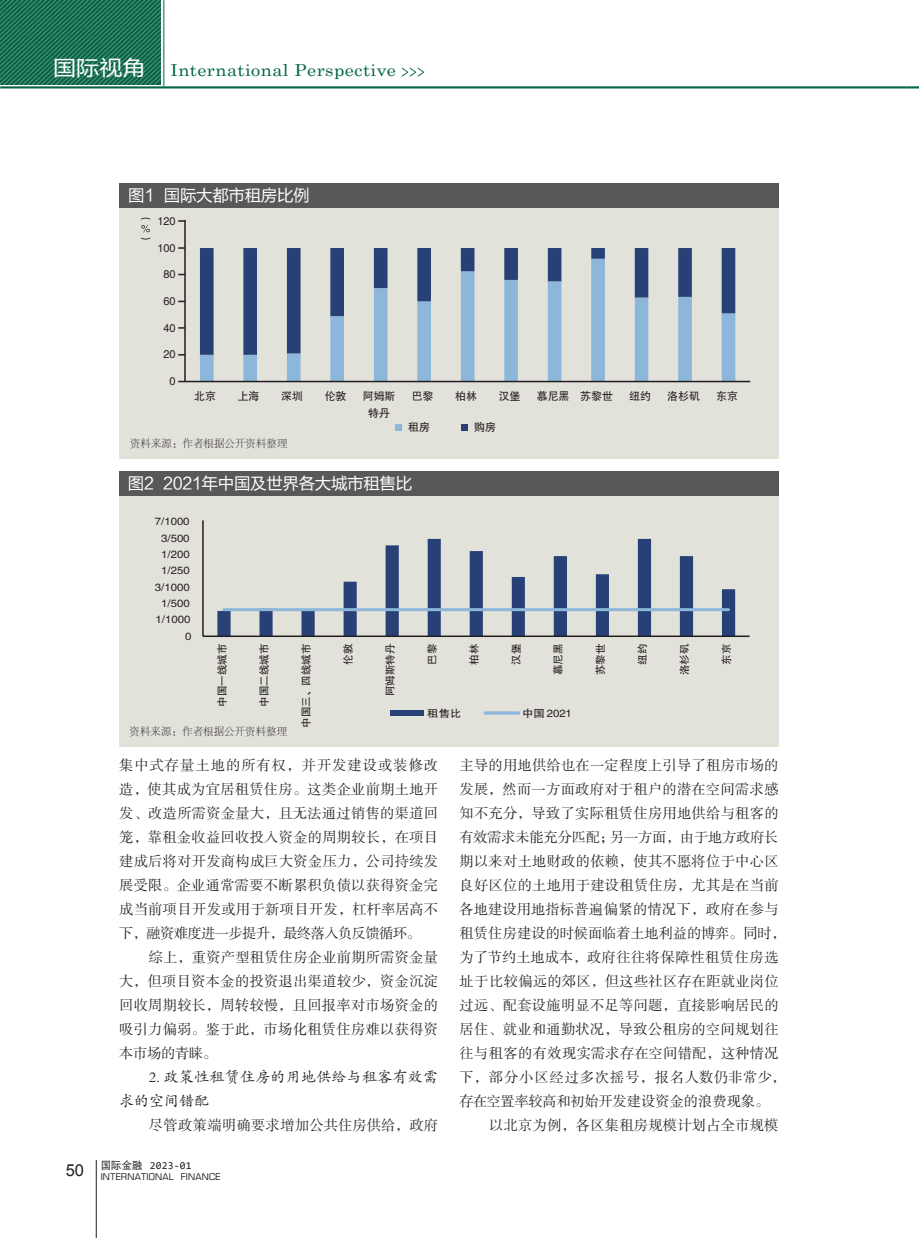
<style>
.page{position:relative;width:919px;height:1238px;background:#fff}
.page>*{position:absolute;margin:0;border:0;box-sizing:border-box;transform-origin:0 0}
.t1{font:16.5px "FZLTHK GBK1 0";letter-spacing:-.02em;color:#fff}
.t2{font:16.5px "Century Schoolbook";letter-spacing:.025em;color:#026642;scale:1.1 1}
.三级小标题{font:15px/24px "FZKTJW GB1 0";letter-spacing:.015em;color:#231f20}
._4_正文{font:14.25px/24px "FZSSJW GB1 0";letter-spacing:.02em;color:#231f20;text-align:justify}
.t3{font:11.25px/16.2px "FZHTJW GB1 0";color:#231f20;text-align:center}
.t4{font:10.5px "FZHTJW GB1 0";color:#231f20;scale:1.08 1}
.t5{font:10.5px "FZHTJW GB1 0";color:#231f20}
.t6{font:10.5px "FZSYJW GB1 0";color:#231f20}
.t7{font:10.5px "Consolas";letter-spacing:.025em;color:#231f20}
.t8{font:9px "Eurostile";letter-spacing:.025em;color:#231f20}
.s1{font-family:"FZLTHJW GB1 0";font-size:21px;color:#fff}
.s2{font-family:"DFP Hei W5 GB"}
</style>
<div class="page">
<svg style="left:0;top:0;width:160px;height:85px;background:#1d7254"></svg>
<hr style="left:0;top:86px;width:906px;height:2px;background:#026642">
<svg style="left:402px;top:68px;width:22px;height:9px"></svg>
<hr style="left:163px;top:0;width:1px;height:86px;background:#026642">
<svg style="left:906px;top:86px;width:12px;height:2px"></svg>
<hr style="left:96px;top:1160px;width:1px;height:77px;background:#231f20">
<div style="left:119px;top:198px;width:659px;height:261px;background:#e2e1da"></div>
<div style="left:119px;top:183px;width:659px;height:24px;background:#57585a"></div>
<svg style="left:200px;top:355px;width:535px;height:26px"></svg>
<svg style="left:200px;top:248px;width:535px;height:107px"></svg>
<hr style="left:185px;top:381px;width:565px;height:1px;background:#231f20">
<hr style="left:184px;top:220px;width:2px;height:161px;background:#231f20">
<svg style="left:178px;top:220px;width:7px;height:2px"></svg>
<svg style="left:178px;top:247px;width:7px;height:2px"></svg>
<svg style="left:178px;top:327px;width:7px;height:2px"></svg>
<svg style="left:141px;top:218px;width:9px;height:21px"></svg>
<div style="left:395px;top:424px;width:7px;height:7px;background:#8cb7da"></div>
<div style="left:461px;top:424px;width:7px;height:7px;background:#274176"></div>
<div style="left:119px;top:486px;width:659px;height:261px;background:#e2e1da"></div>
<div style="left:119px;top:471px;width:659px;height:24px;background:#57585a"></div>
<svg style="left:217px;top:539px;width:518px;height:96px"></svg>
<hr style="left:203px;top:635px;width:546px;height:2px;background:#231f20">
<hr style="left:224px;top:608px;width:504px;height:3px;background:#8cb7da">
<div style="left:390px;top:710px;width:33px;height:5px;background:#274176"></div>
<hr style="left:485px;top:711px;width:33px;height:3px;background:#8cb7da">
<hr style="left:202px;top:520px;width:2px;height:116px;background:#231f20">
<p class="t2" style="left:53px;top:56px;width:313px"><span class="s1">国际视角</span> International Perspective</p>
<p class="t1" style="left:128px;top:186px;width:183px">图1 国际大都市租房比例</p>
<p class="t3" style="left:157px;top:213px;width:20px">120</p>
<p class="t3" style="left:157px;top:240px;width:20px">100</p>
<p class="t3" style="left:163px;top:266px;width:14px">80</p>
<p class="t3" style="left:163px;top:293px;width:14px">60</p>
<p class="t3" style="left:163px;top:320px;width:14px">40</p>
<p class="t3" style="left:163px;top:346px;width:14px">20</p>
<p class="t3" style="left:169px;top:373px;width:8px">0</p>
<p class="t3" style="left:194px;top:388px;width:23px">北京</p>
<p class="t3" style="left:238px;top:388px;width:23px">上海</p>
<p class="t3" style="left:281px;top:388px;width:23px">深圳</p>
<p class="t3" style="left:324px;top:388px;width:23px">伦敦</p>
<p class="t3" style="left:363px;top:388px;width:34px">阿姆斯特丹</p>
<p class="t3" style="left:411px;top:388px;width:23px">巴黎</p>
<p class="t3" style="left:455px;top:388px;width:23px">柏林</p>
<p class="t3" style="left:498px;top:388px;width:23px">汉堡</p>
<p class="t3" style="left:536px;top:388px;width:78px">慕尼黑 苏黎世</p>
<p class="t3" style="left:629px;top:388px;width:23px">纽约</p>
<p class="t3" style="left:667px;top:388px;width:34px">洛杉矶</p>
<p class="t3" style="left:716px;top:388px;width:23px">东京</p>
<p class="t3" style="left:408px;top:419px;width:23px">租房</p>
<p class="t3" style="left:474px;top:419px;width:23px">购房</p>
<p class="t6" style="left:130px;top:438px;width:159px">资料来源：作者根据公开资料整理</p>
<p class="t1" style="left:128px;top:474px;width:286px">图2 2021年中国及世界各大城市租售比</p>
<p class="t4" style="left:155px;top:516px;width:34px">7/1000</p>
<p class="t4" style="left:161px;top:532px;width:28px">3/500</p>
<p class="t4" style="left:161px;top:548px;width:28px">1/200</p>
<p class="t4" style="left:161px;top:565px;width:28px">1/250</p>
<p class="t4" style="left:155px;top:581px;width:34px">3/1000</p>
<p class="t4" style="left:161px;top:597px;width:28px">1/500</p>
<p class="t4" style="left:155px;top:614px;width:34px">1/1000</p>
<p class="t4" style="left:185px;top:630px;width:7px">0</p>
<p class="t5" style="left:216px;top:706px;width:64px;rotate:-90deg">中国一线城市</p>
<p class="t5" style="left:258px;top:706px;width:64px;rotate:-90deg">中国二线城市</p>
<p class="t5" style="left:300px;top:727px;width:85px;rotate:-90deg">中国三、四线城市</p>
<p class="t5" style="left:342px;top:664px;width:22px;rotate:-90deg">伦敦</p>
<p class="t5" style="left:384px;top:696px;width:54px;rotate:-90deg">阿姆斯特丹</p>
<p class="t5" style="left:426px;top:664px;width:22px;rotate:-90deg">巴黎</p>
<p class="t5" style="left:468px;top:664px;width:22px;rotate:-90deg">柏林</p>
<p class="t5" style="left:510px;top:664px;width:22px;rotate:-90deg">汉堡</p>
<p class="t5" style="left:552px;top:675px;width:33px;rotate:-90deg">慕尼黑</p>
<p class="t5" style="left:594px;top:675px;width:33px;rotate:-90deg">苏黎世</p>
<p class="t5" style="left:636px;top:664px;width:22px;rotate:-90deg">纽约</p>
<p class="t5" style="left:678px;top:675px;width:33px;rotate:-90deg">洛杉矶</p>
<p class="t5" style="left:720px;top:664px;width:22px;rotate:-90deg">东京</p>
<p class="t4" style="left:427px;top:707px;width:33px">租售比</p>
<p class="t4" style="left:522px;top:707px;width:48px">中国2021</p>
<p class="t6" style="left:130px;top:726px;width:159px">资料来源：作者根据公开资料整理</p>
<p class="_4_正文" style="left:119px;top:753px;width:320px">集中式存量土地的所有权，并开发建设或装修改造，使其成为宜居租赁住房。这类企业前期土地开发、改造所需资金量大，且无法通过销售的渠道回笼，靠租金收益回收投入资金的周期较长，在项目建成后将对开发商构成巨大资金压力，公司持续发展受限。企业通常需要不断累积负债以获得资金完成当前项目开发或用于新项目开发，杠杆率居高不下，融资难度进一步提升，最终落入负反馈循环。</p>
<p class="_4_正文" style="left:119px;top:945px;width:320px;text-indent:30px">综上，重资产型租赁住房企业前期所需资金量大，但项目资本金的投资退出渠道较少，资金沉淀回收周期较长，周转较慢，且回报率对市场资金的吸引力偏弱。鉴于此，市场化租赁住房难以获得资本市场的青睐。</p>
<p class="三级小标题" style="left:119px;top:1065px;width:320px;text-indent:30px">2. 政策性租赁住房的用地供给与租客有效需求的空间错配</p>
<p class="_4_正文" style="left:149px;top:1113px;width:291px">尽管政策端明确要求增加公共住房供给，政府</p>
<p class="t7" style="left:101px;top:1158px;width:92px"><span class="s2">国际金融</span> 2023-01</p>
<p class="t8" style="left:66px;top:1171px;width:156px"><sup>50</sup> INTERNATIONAL FINANCE</p>
<p class="_4_正文" style="left:459px;top:753px;width:328px;text-align:left">主导的用地供给也在一定程度上引导了租房市场的发展，然而一方面政府对于租户的潜在空间需求感知不充分，导致了实际租赁住房用地供给与租客的有效需求未能充分匹配；另一方面，由于地方政府长期以来对土地财政的依赖，使其不愿将位于中心区良好区位的土地用于建设租赁住房，尤其是在当前各地建设用地指标普遍偏紧的情况下，政府在参与租赁住房建设的时候面临着土地利益的博弈。同时，为了节约土地成本，政府往往将保障性租赁住房选址于比较偏远的郊区，但这些社区存在距就业岗位过远、配套设施明显不足等问题，直接影响居民的居住、就业和通勤状况，导致公租房的空间规划往往与租客的有效现实需求存在空间错配，这种情况下，部分小区经过多次摇号，报名人数仍非常少，存在空置率较高和初始开发建设资金的浪费现象。</p>
<p class="_4_正文" style="left:489px;top:1113px;width:291px">以北京为例，各区集租房规模计划占全市规模</p>
</div>
